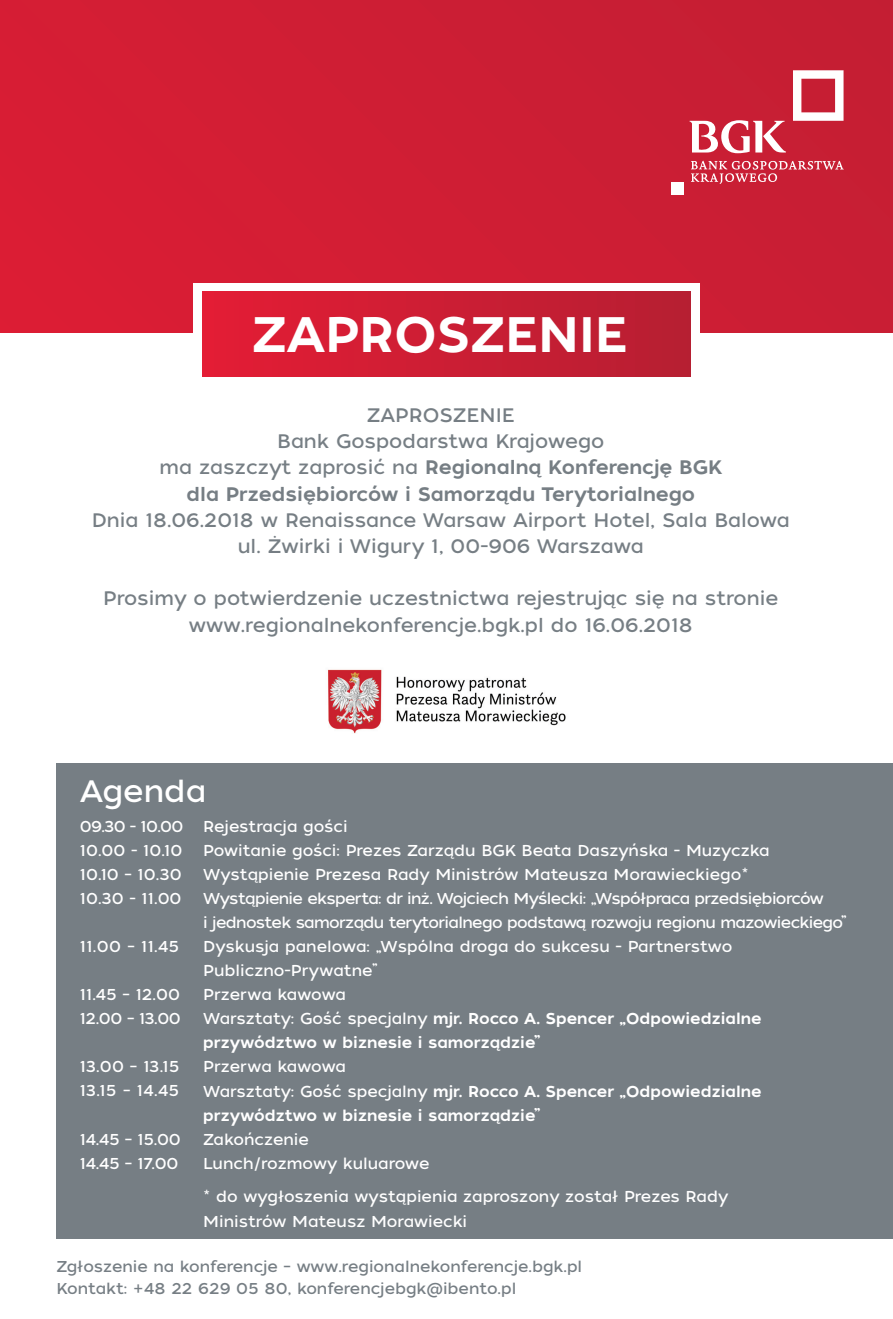
<style>
.page{position:relative;width:893px;height:1319px;background:#fff}
.page>*{position:absolute;margin:0;border:0;box-sizing:border-box;transform-origin:0 0}
.t1{font:49.8px "Tide Sans 500 Dudette";color:#fff}
.t2{font:30.9px "Tide Sans 400 Lil Dude";color:#fff}
.t3{font:19.5px/26.2px "Tide Sans 400 Lil Dude";color:#767e84;text-align:center}
.t4{font:19.5px/26.2px "Tide Sans 500 Dudette";color:#767e84;text-align:center}
.t5{font:15.75px/24px "Tide Sans 400 Lil Dude";color:#fff}
.t6{font:15.75px/24px "Tide Sans 500 Dudette";color:#fff}
.t7{font:15.75px/22.4px "Tide Sans 400 Lil Dude";color:#767e84}
.t8{font:15.75px/24px "Tide Sans 400 Lil Dude";letter-spacing:-.025em;color:#fff}
.t9{font:15.75px/24px "Tide Sans 400 Lil Dude";letter-spacing:-.02em;color:#fff}
.s1{font-family:"Tide Sans 400 Lil Dude"}
</style>
<div class="page">
<div style="left:56px;top:763px;width:837px;height:475px;background:#767e84"></div>
<div style="left:0;top:0;width:893px;height:333px;background:#cf1e34"></div>
<div style="left:193px;top:283px;width:506px;height:82px;background:#fff"></div>
<div style="left:202px;top:292px;width:488px;height:84px;background:linear-gradient(to right,#e31d35,#b61f32)"></div>
<svg style="left:793px;top:70px;width:50px;height:51px"></svg>
<svg style="left:691px;top:161px;width:153px;height:23px"></svg>
<div style="left:671px;top:182px;width:13px;height:12px;background:#fff"></div>
<svg style="left:690px;top:120px;width:96px;height:33px"></svg>
<img style="left:328px;top:669px;width:238px;height:65px">
<h1 class="t1" style="left:252px;top:303px;width:378px">ZAPROSZENIE</h1>
<p class="t3" style="left:277px;top:402px;width:329px">ZAPROSZENIE<br>Bank Gospodarstwa Krajowego</p>
<p class="t4" style="left:160px;top:455px;width:564px"><span class="s1">ma zaszczyt zaprosić na</span> Regionalną Konferencję BGK dla Przedsiębiorców i Samorządu Terytorialnego</p>
<p class="t3" style="left:92px;top:507px;width:700px">Dnia 18.06.2018 w Renaissance Warsaw Airport Hotel, Sala Balowa ul. Żwirki i Wigury 1, 00-906 Warszawa</p>
<p class="t3" style="left:103px;top:586px;width:676px">Prosimy o potwierdzenie uczestnictwa rejestrując się na stronie www.regionalnekonferencje.bgk.pl do 16.06.2018</p>
<h2 class="t2" style="left:80px;top:772px;width:128px">Agenda</h2>
<p class="t5" style="left:80px;top:815px;width:105px;text-align:justify">09.30 - 10.00<br>10.00 - 10.10<br>10.10 – 10.30<br>10.30 - 11.00</p>
<p class="t5" style="left:80px;top:935px;width:101px">11.00 – 11.45</p>
<p class="t8" style="left:80px;top:983px;width:102px">11.45 – 12.00<br>12.00 – 13.00</p>
<p class="t5" style="left:80px;top:1055px;width:101px">13.00 – 13.15<br>13.15 – 14.45</p>
<p class="t9" style="left:80px;top:1127px;width:102px">14.45 – 15.00<br>14.45 – 17.00</p>
<p class="t5" style="left:203px;top:815px;width:644px">Rejestracja gości<br>Powitanie gości: Prezes Zarządu BGK Beata Daszyńska - Muzyczka Wystąpienie Prezesa Rady Ministrów Mateusza Morawieckiego* Wystąpienie eksperta: dr inż. Wojciech Myślecki: „Współpraca przedsiębiorców<br>i jednostek samorządu terytorialnego podstawą rozwoju regionu mazowieckiego” Dyskusja panelowa: „Wspólna droga do sukcesu - Partnerstwo Publiczno-Prywatne”<br>Przerwa kawowa</p>
<p class="t6" style="left:203px;top:1007px;width:560px"><span class="s1">Warsztaty: Gość specjalny</span> mjr. Rocco A. Spencer „Odpowiedzialne przywództwo w biznesie i samorządzie”</p>
<p class="t5" style="left:203px;top:1055px;width:144px">Przerwa kawowa</p>
<p class="t6" style="left:203px;top:1079px;width:560px"><span class="s1">Warsztaty: Gość specjalny</span> mjr. Rocco A. Spencer „Odpowiedzialne przywództwo w biznesie i samorządzie”</p>
<p class="t5" style="left:203px;top:1127px;width:228px">Zakończenie<br>Lunch/rozmowy kuluarowe</p>
<p class="t5" style="left:203px;top:1185px;width:526px">* do wygłoszenia wystąpienia zaproszony został Prezes Rady<br>Ministrów Mateusz Morawiecki</p>
<p class="t7" style="left:56px;top:1255px;width:527px">Zgłoszenie na konferencje – www.regionalnekonferencje.bgk.pl<br>Kontakt: +48 22 629 05 80, konferencjebgk@ibento.pl</p>
</div>
